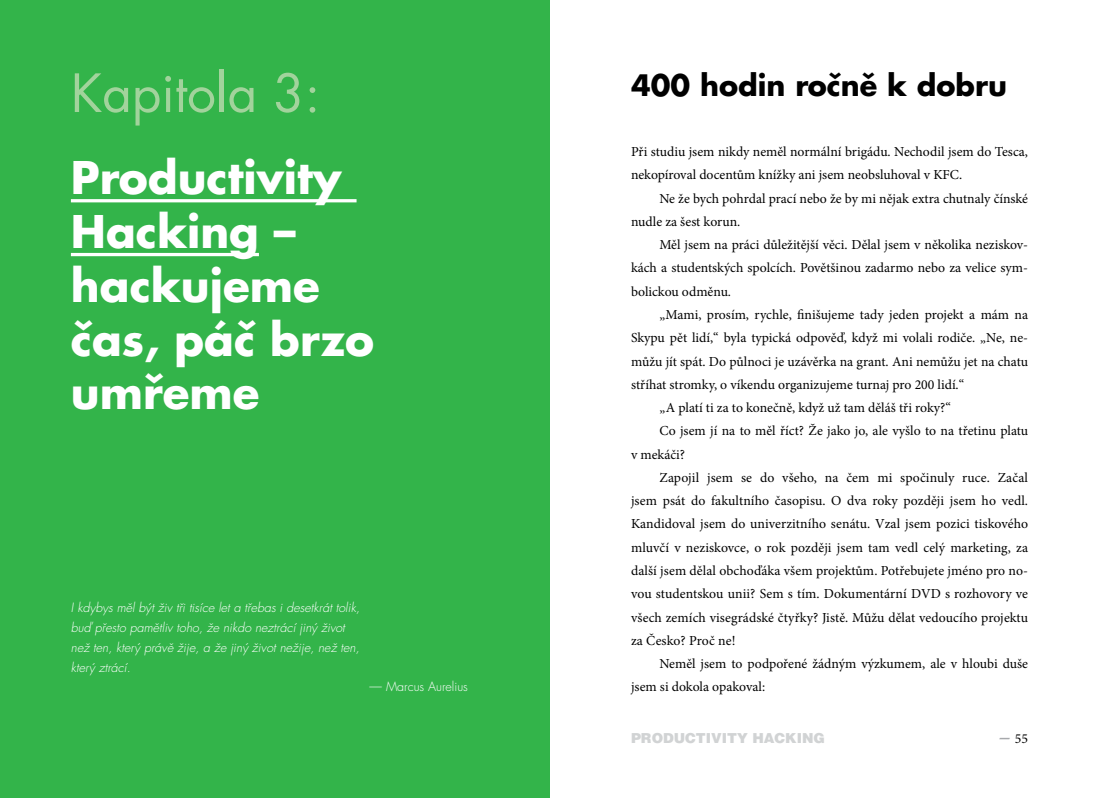
<style>
.page{position:relative;width:1099px;height:798px;background:#fff}
.page>*{position:absolute;margin:0;border:0;box-sizing:border-box;transform-origin:0 0}
.t1{font:51.25px "Futura CE";color:#a2d39c}
.t2{font:700 43.75px/53.8px "Futura CE";color:#fff}
.t3{font:700 28.75px "Futura CE";color:#000}
.t4{font:13.75px/23.2px "Minion Pro";color:#000}
.t5{font:900 13.75px "Switzerland";letter-spacing:.11em;color:#d1d3d4}
.t6{font:italic 300 12.5px/20px "Futura CE";color:#fff}
.t7{font:300 12.5px "Futura CE";color:#fff}
.s1{font-family:"Moulin AM";color:#a7a9ac}
</style>
<div class="page">
<div style="left:0;top:0;width:549px;height:797px;background:#33b44a"></div>
<hr style="left:71px;top:199px;width:285px;height:3px;background:#fff">
<hr style="left:71px;top:253px;width:188px;height:3px;background:#fff">
<h1 class="t1" style="left:71px;top:63px;width:251px">Kapitola 3:</h1>
<h2 class="t2" style="left:71px;top:151px;width:305px">Productivity<br>Hacking – hackujeme čas, páč brzo umřeme</h2>
<p class="t6" style="left:71px;top:598px;width:290px">I kdybys měl být živ tři tisíce let a třebas i desetkrát tolik, buď přesto pamětliv toho, že nikdo neztrácí jiný život než ten, který právě žije, a že jiný život nežije, než ten, který ztrácí.</p>
<p class="t7" style="left:369px;top:679px;width:100px">— Marcus Aurelius</p>
<h3 class="t3" style="left:631px;top:66px;width:377px">400 hodin ročně k dobru</h3>
<p class="t4" style="left:631px;top:140px;width:398px">Při studiu jsem nikdy neměl normální brigádu. Nechodil jsem do Tesca, nekopíroval docentům knížky ani jsem neobsluhoval v KFC.</p>
<p class="t4" style="left:631px;top:186px;width:398px;text-indent:28px">Ne že bych pohrdal prací nebo že by mi nějak extra chutnaly čínské nudle za šest korun.</p>
<p class="t4" style="left:631px;top:233px;width:398px;text-align:justify;text-indent:28px">Měl jsem na práci důležitější věci. Dělal jsem v několika neziskov&shy;kách a studentských spolcích. Povětšinou zadarmo nebo za velice sym&shy;bolickou odměnu.</p>
<p class="t4" style="left:659px;top:303px;width:370px">„Mami, prosím, rychle, finišujeme tady jeden projekt a mám na</p>
<p class="t4" style="left:631px;top:326px;width:398px">Skypu pět lidí,“ byla typická odpověď, když mi volali rodiče. „Ne, ne-</p>
<p class="t4" style="left:631px;top:349px;width:398px">můžu jít spát. Do půlnoci je uzávěrka na grant. Ani nemůžu jet na chatu</p>
<p class="t4" style="left:631px;top:372px;width:335px">stříhat stromky, o víkendu organizujeme turnaj pro 200 lidí.“</p>
<p class="t4" style="left:659px;top:396px;width:293px">„A platí ti za to konečně, když už tam děláš tři roky?“</p>
<p class="t4" style="left:659px;top:419px;width:370px">Co jsem jí na to měl říct? Že jako jo, ale vyšlo to na třetinu platu</p>
<p class="t4" style="left:631px;top:442px;width:56px">v mekáči?</p>
<p class="t4" style="left:659px;top:466px;width:370px">Zapojil jsem se do všeho, na čem mi spočinuly ruce. Začal</p>
<p class="t4" style="left:631px;top:489px;width:398px">jsem psát do fakultního časopisu. O dva roky později jsem ho vedl.</p>
<p class="t4" style="left:631px;top:512px;width:398px">Kandidoval jsem do univerzitního senátu. Vzal jsem pozici tiskového</p>
<p class="t4" style="left:631px;top:535px;width:398px">mluvčí v neziskovce, o rok později jsem tam vedl celý marketing, za</p>
<p class="t4" style="left:631px;top:559px;width:398px">další jsem dělal obchoďáka všem projektům. Potřebujete jméno pro no-</p>
<p class="t4" style="left:631px;top:582px;width:398px">vou studentskou unii? Sem s tím. Dokumentární DVD s rozhovory ve</p>
<p class="t4" style="left:631px;top:605px;width:398px">všech zemích visegrádské čtyřky? Jistě. Můžu dělat vedoucího projektu</p>
<p class="t4" style="left:631px;top:628px;width:106px">za Česko? Proč ne!</p>
<p class="t4" style="left:659px;top:652px;width:370px">Neměl jsem to podpořené žádným výzkumem, ale v hloubi duše</p>
<p class="t4" style="left:631px;top:675px;width:136px">jsem si dokola opakoval:</p>
<p class="t5" style="left:631px;top:729px;width:195px">PRODUCTIVITY HACKING</p>
<p class="t4" style="left:998px;top:726px;width:31px"><span class="s1">—</span> 55</p>
</div>
